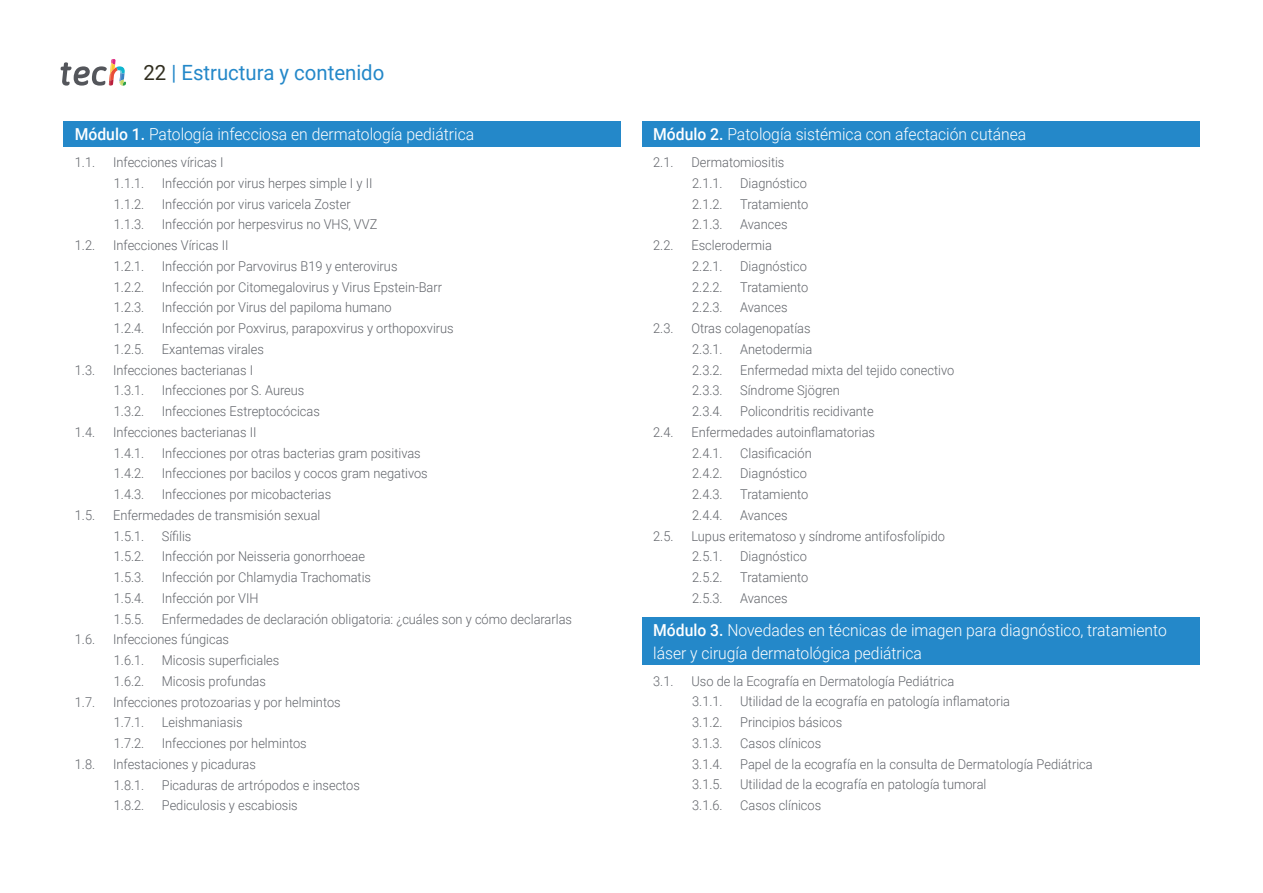
<style>
.page{position:relative;width:1263px;height:893px;background:#fff}
.page>*{position:absolute;margin:0;border:0;box-sizing:border-box;transform-origin:0 0}
.t1{font:21px "Roboto";color:#2488c9}
.t2{font:300 16.5px/22.5px "Roboto";color:#fff;scale:.95 1}
.t3{font:300 13.5px/20.7px "Roboto";color:#61646a;scale:.95 1}
.s1{color:#312e20}
.s2{font-weight:500}
</style>
<div class="page">
<svg style="left:61px;top:59px;width:65px;height:27px"></svg>
<div style="left:64px;top:121px;width:557px;height:25px;background:#2488c9"></div>
<div style="left:642px;top:121px;width:557px;height:25px;background:#2488c9"></div>
<div style="left:642px;top:617px;width:557px;height:48px;background:#2488c9"></div>
<h1 class="t1" style="left:144px;top:57px;width:242px"><span class="s1">22</span> | Estructura y contenido</h1>
<p class="t2" style="left:75px;top:122px;width:422px"><span class="s2">Módulo 1.</span> Patología infecciosa en dermatología pediátrica</p>
<p class="t3" style="left:75px;top:151px;width:23px">1.1.</p>
<p class="t3" style="left:113px;top:151px;width:118px">Infecciones víricas I<br>1.1.1.</p>
<p class="t3" style="left:162px;top:172px;width:223px">Infección por virus herpes simple I y II</p>
<p class="t3" style="left:114px;top:193px;width:34px">1.1.2.</p>
<p class="t3" style="left:162px;top:193px;width:200px">Infección por virus varicela Zoster</p>
<p class="t3" style="left:114px;top:214px;width:34px">1.1.3.</p>
<p class="t3" style="left:162px;top:214px;width:228px">Infección por herpesvirus no VHS, VVZ</p>
<p class="t3" style="left:75px;top:234px;width:23px">1.2.</p>
<p class="t3" style="left:113px;top:234px;width:123px">Infecciones Víricas II<br>1.2.1.</p>
<p class="t3" style="left:162px;top:255px;width:250px">Infección por Parvovirus B19 y enterovirus</p>
<p class="t3" style="left:114px;top:276px;width:34px">1.2.2.</p>
<p class="t3" style="left:162px;top:276px;width:296px">Infección por Citomegalovirus y Virus Epstein-Barr</p>
<p class="t3" style="left:114px;top:297px;width:34px">1.2.3.</p>
<p class="t3" style="left:162px;top:297px;width:243px">Infección por Virus del papiloma humano</p>
<p class="t3" style="left:114px;top:317px;width:34px">1.2.4.</p>
<p class="t3" style="left:162px;top:317px;width:309px">Infección por Poxvirus, parapoxvirus y orthopoxvirus</p>
<p class="t3" style="left:114px;top:338px;width:34px">1.2.5.</p>
<p class="t3" style="left:162px;top:338px;width:109px">Exantemas virales</p>
<p class="t3" style="left:75px;top:359px;width:23px">1.3.</p>
<p class="t3" style="left:113px;top:359px;width:149px">Infecciones bacterianas I<br>1.3.1.</p>
<p class="t3" style="left:162px;top:380px;width:152px">Infecciones por S. Aureus</p>
<p class="t3" style="left:114px;top:400px;width:34px">1.3.2.</p>
<p class="t3" style="left:162px;top:400px;width:168px">Infecciones Estreptocócicas</p>
<p class="t3" style="left:75px;top:421px;width:23px">1.4.</p>
<p class="t3" style="left:113px;top:421px;width:153px">Infecciones bacterianas II<br>1.4.1.</p>
<p class="t3" style="left:162px;top:442px;width:274px">Infecciones por otras bacterias gram positivas</p>
<p class="t3" style="left:114px;top:463px;width:34px">1.4.2.</p>
<p class="t3" style="left:162px;top:463px;width:281px">Infecciones por bacilos y cocos gram negativos</p>
<p class="t3" style="left:114px;top:483px;width:34px">1.4.3.</p>
<p class="t3" style="left:162px;top:483px;width:180px">Infecciones por micobacterias</p>
<p class="t3" style="left:75px;top:504px;width:23px">1.5.</p>
<p class="t3" style="left:113px;top:504px;width:220px">Enfermedades de transmisión sexual<br>1.5.1.</p>
<p class="t3" style="left:162px;top:525px;width:33px">Sífilis</p>
<p class="t3" style="left:114px;top:546px;width:34px">1.5.2.</p>
<p class="t3" style="left:162px;top:546px;width:215px">Infección por Neisseria gonorrhoeae</p>
<p class="t3" style="left:114px;top:566px;width:34px">1.5.3.</p>
<p class="t3" style="left:162px;top:566px;width:222px">Infección por Chlamydia Trachomatis</p>
<p class="t3" style="left:114px;top:587px;width:34px">1.5.4.</p>
<p class="t3" style="left:162px;top:587px;width:103px">Infección por VIH</p>
<p class="t3" style="left:114px;top:608px;width:34px">1.5.5.</p>
<p class="t3" style="left:162px;top:608px;width:433px">Enfermedades de declaración obligatoria: ¿cuáles son y cómo declararlas</p>
<p class="t3" style="left:75px;top:629px;width:23px">1.6.</p>
<p class="t3" style="left:113px;top:629px;width:124px">Infecciones fúngicas<br>1.6.1.</p>
<p class="t3" style="left:162px;top:649px;width:125px">Micosis superficiales</p>
<p class="t3" style="left:114px;top:670px;width:34px">1.6.2.</p>
<p class="t3" style="left:162px;top:670px;width:111px">Micosis profundas</p>
<p class="t3" style="left:75px;top:691px;width:23px">1.7.</p>
<p class="t3" style="left:113px;top:691px;width:241px">Infecciones protozoarias y por helmintos<br>1.7.1.</p>
<p class="t3" style="left:162px;top:712px;width:86px">Leishmaniasis</p>
<p class="t3" style="left:114px;top:732px;width:34px">1.7.2.</p>
<p class="t3" style="left:162px;top:732px;width:154px">Infecciones por helmintos</p>
<p class="t3" style="left:75px;top:753px;width:23px">1.8.</p>
<p class="t3" style="left:113px;top:753px;width:152px">Infestaciones y picaduras<br>1.8.1.</p>
<p class="t3" style="left:162px;top:774px;width:210px">Picaduras de artrópodos e insectos</p>
<p class="t3" style="left:114px;top:795px;width:34px">1.8.2.</p>
<p class="t3" style="left:162px;top:795px;width:145px">Pediculosis y escabiosis</p>
<p class="t2" style="left:653px;top:122px;width:394px"><span class="s2">Módulo 2.</span> Patología sistémica con afectación cutánea</p>
<p class="t3" style="left:653px;top:151px;width:23px">2.1.</p>
<p class="t3" style="left:691px;top:151px;width:99px">Dermatomiositis<br>2.1.1.</p>
<p class="t3" style="left:740px;top:172px;width:72px">Diagnóstico</p>
<p class="t3" style="left:692px;top:193px;width:34px">2.1.2.</p>
<p class="t3" style="left:740px;top:193px;width:73px">Tratamiento</p>
<p class="t3" style="left:692px;top:214px;width:34px">2.1.3.</p>
<p class="t3" style="left:740px;top:214px;width:51px">Avances</p>
<p class="t3" style="left:653px;top:234px;width:23px">2.2.</p>
<p class="t3" style="left:691px;top:234px;width:86px">Esclerodermia<br>2.2.1.</p>
<p class="t3" style="left:740px;top:255px;width:72px">Diagnóstico</p>
<p class="t3" style="left:692px;top:276px;width:34px">2.2.2.</p>
<p class="t3" style="left:740px;top:276px;width:73px">Tratamiento</p>
<p class="t3" style="left:692px;top:297px;width:34px">2.2.3.</p>
<p class="t3" style="left:740px;top:297px;width:51px">Avances</p>
<p class="t3" style="left:653px;top:317px;width:23px">2.3.</p>
<p class="t3" style="left:691px;top:317px;width:127px">Otras colagenopatías<br>2.3.1.</p>
<p class="t3" style="left:740px;top:338px;width:77px">Anetodermia</p>
<p class="t3" style="left:692px;top:359px;width:34px">2.3.2.</p>
<p class="t3" style="left:740px;top:359px;width:227px">Enfermedad mixta del tejido conectivo</p>
<p class="t3" style="left:692px;top:380px;width:34px">2.3.3.</p>
<p class="t3" style="left:740px;top:380px;width:107px">Síndrome Sjögren</p>
<p class="t3" style="left:692px;top:400px;width:34px">2.3.4.</p>
<p class="t3" style="left:740px;top:400px;width:142px">Policondritis recidivante</p>
<p class="t3" style="left:653px;top:421px;width:23px">2.4.</p>
<p class="t3" style="left:691px;top:421px;width:195px">Enfermedades autoinflamatorias<br>2.4.1.</p>
<p class="t3" style="left:740px;top:442px;width:77px">Clasificación</p>
<p class="t3" style="left:692px;top:463px;width:34px">2.4.2.</p>
<p class="t3" style="left:740px;top:463px;width:72px">Diagnóstico</p>
<p class="t3" style="left:692px;top:483px;width:34px">2.4.3.</p>
<p class="t3" style="left:740px;top:483px;width:73px">Tratamiento</p>
<p class="t3" style="left:692px;top:504px;width:34px">2.4.4.</p>
<p class="t3" style="left:740px;top:504px;width:51px">Avances</p>
<p class="t3" style="left:653px;top:525px;width:23px">2.5.</p>
<p class="t3" style="left:691px;top:525px;width:268px">Lupus eritematoso y síndrome antifosfolípido<br>2.5.1.</p>
<p class="t3" style="left:740px;top:546px;width:72px">Diagnóstico</p>
<p class="t3" style="left:692px;top:566px;width:34px">2.5.2.</p>
<p class="t3" style="left:740px;top:566px;width:73px">Tratamiento</p>
<p class="t3" style="left:692px;top:587px;width:34px">2.5.3.</p>
<p class="t3" style="left:740px;top:587px;width:51px">Avances</p>
<p class="t2" style="left:653px;top:618px;width:542px"><span class="s2">Módulo 3.</span> Novedades en técnicas de imagen para diagnóstico, tratamiento láser y cirugía dermatológica pediátrica</p>
<p class="t3" style="left:653px;top:670px;width:23px">3.1.</p>
<p class="t3" style="left:691px;top:670px;width:278px">Uso de la Ecografía en Dermatología Pediátrica<br>3.1.1.</p>
<p class="t3" style="left:740px;top:691px;width:286px">Utilidad de la ecografía en patología inflamatoria</p>
<p class="t3" style="left:692px;top:711px;width:34px">3.1.2.</p>
<p class="t3" style="left:740px;top:711px;width:109px">Principios básicos</p>
<p class="t3" style="left:692px;top:732px;width:34px">3.1.3.</p>
<p class="t3" style="left:740px;top:732px;width:87px">Casos clínicos</p>
<p class="t3" style="left:692px;top:753px;width:34px">3.1.4.</p>
<p class="t3" style="left:740px;top:753px;width:373px">Papel de la ecografía en la consulta de Dermatología Pediátrica</p>
<p class="t3" style="left:692px;top:774px;width:34px">3.1.5.</p>
<p class="t3" style="left:740px;top:774px;width:261px">Utilidad de la ecografía en patología tumoral</p>
<p class="t3" style="left:692px;top:794px;width:34px">3.1.6.</p>
<p class="t3" style="left:740px;top:794px;width:87px">Casos clínicos</p>
</div>
